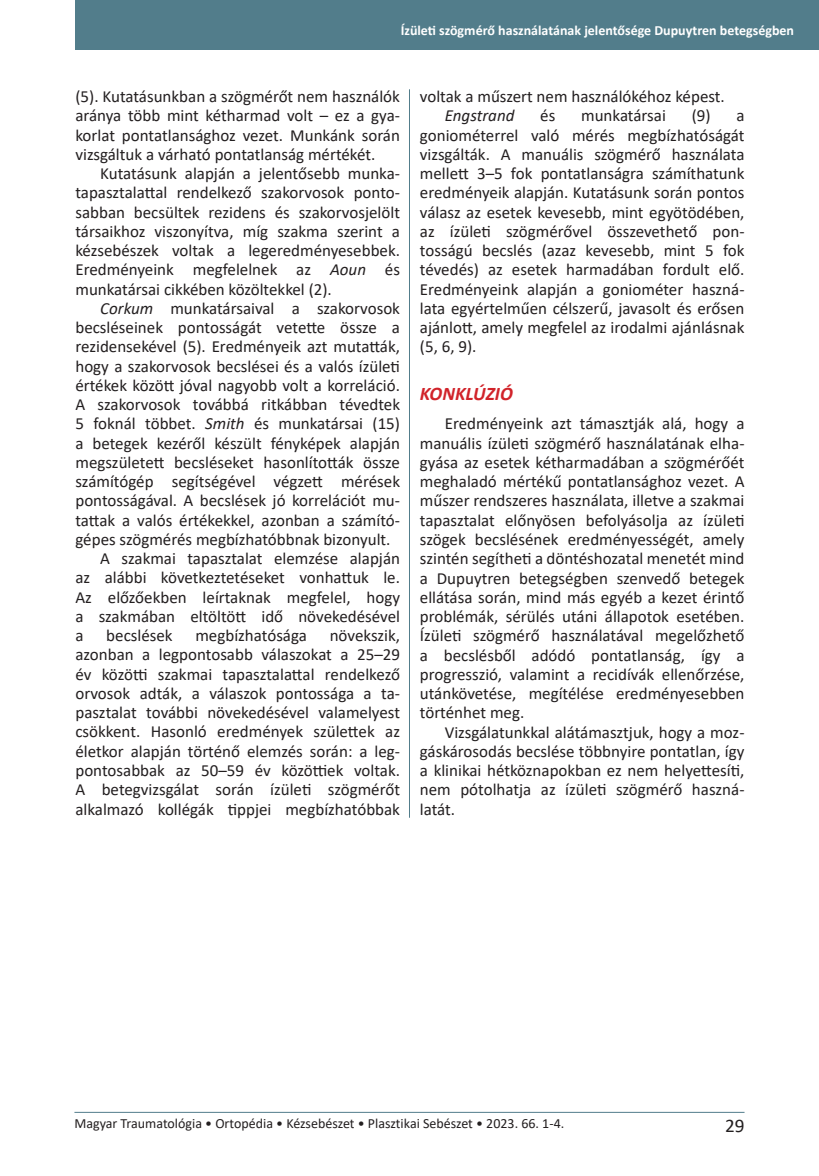
<style>
.page{position:relative;width:819px;height:1176px;background:#fff}
.page>*{position:absolute;margin:0;border:0;box-sizing:border-box;transform-origin:0 0}
.Címsor_1{font:italic 700 19.25px "Calibri";color:#d1232a}
.t1{font:19.25px "Calibri";color:#231f20}
.Alapbekezdés_2_hasáb{font:16.97px/19.2px "Calibri";color:#231f20;text-align:justify}
.Alapbekezdés_2_hasáb-2{font:italic 16.97px "Calibri";color:#231f20}
.t2{font:14px "Calibri";color:#231f20}
.t3{font:700 14px "Calibri";color:#fff}
.s1{font-style:italic}
</style>
<div class="page">
<hr style="left:409px;top:89px;width:1px;height:997px;background:#527d8b">
<div style="left:75px;top:0;width:744px;height:50px;background:#527d8b"></div>
<div style="left:400px;top:818px;width:17px;height:283px;background:#fff"></div>
<hr style="left:74px;top:1112px;width:670px;height:1px;background:#527d8b">
<p class="t3" style="left:400px;top:20px;width:395px">Ízületi szögmérő használatának jelentősége Dupuytren betegségben</p>
<p class="Alapbekezdés_2_hasáb" style="left:75px;top:86px;width:326px">(5). Kutatásunkban a szögmérőt nem használók aránya több mint kétharmad volt – ez a gya&shy;korlat pontatlansághoz vezet. Munkánk során vizsgáltuk a várható pontatlanság mértékét.</p>
<p class="Alapbekezdés_2_hasáb" style="left:75px;top:163px;width:326px;text-indent:25px">Kutatásunk alapjá n a jelentősebb munka&shy;tapasztalattal rendelkező szakorvosok ponto&shy;sabban becsü ltek rezidens és szakorvosjelölt tá rsaikhoz viszonyítva, míg szakma szerint a kézsebészek voltak a legeredmé nyesebbek.<br>Eredményeink megfelelnek az <span class="s1">Aoun</span> és munkatá rsai cikkében közöltekkel (2).</p>
<p class="Alapbekezdés_2_hasáb" style="left:75px;top:298px;width:326px;text-indent:25px"><span class="s1">Corkum</span> munkatársaival a szakorvosok becsléseinek pontosságát vetette össze a rezidensekével (5). Eredményeik azt mutattá k, hogy a szakorvosok becslései és a valós ízü leti értékek között jóval nagyobb volt a korreláció.<br>A szakorvosok továbbá ritkábban tévedtek 5 fokná l többet. <span class="s1">Smith</span> és munkatá rsai (15) a betegek kezé ről készü lt fé nyké pek alapjá n megszü letett becsléseket hasonlítottá k össze számítógép segítségével végzett mérések pontosságával. A becslések jó korrelációt mu&shy;tattak a valós é rté kekkel, azonban a számító&shy;gépes szögmérés megbízhatóbbnak bizonyult.</p>
<p class="Alapbekezdés_2_hasáb" style="left:75px;top:548px;width:326px;text-indent:25px">A szakmai tapasztalat elemzése alapján az alábbi következtetéseket vonhattuk le.<br>Az előzőekben leírtaknak megfelel, hogy a szakmá ban eltöltött idő növekedésével a</p>
<p class="Alapbekezdés_2_hasáb" style="left:106px;top:625px;width:68px">becslések</p>
<p class="Alapbekezdés_2_hasáb" style="left:195px;top:625px;width:113px">megbízhatósága</p>
<p class="Alapbekezdés_2_hasáb" style="left:75px;top:625px;width:326px;text-align:left;text-indent:254px">növekszik, azonban a legpontosabb vá laszokat a 25–29 év közötti szakmai tapasztalattal rendelkező orvosok adtá k, a vá laszok pontossága a ta&shy;pasztalat tová bbi növekedésével valamelyest csökkent. Hasonló eredmények szü lettek az életkor alapjá n történő elemzés sorá n: a leg&shy;pontosabbak az 50–59 év közöttiek voltak.<br>A betegvizsgá lat sorá n ízületi szögmérőt alkalmazó kollégá k tippjei megbízhatóbbak</p>
<p class="Alapbekezdés_2_hasáb" style="left:420px;top:86px;width:306px">voltak a műszert nem haszná lókéhoz képest.</p>
<p class="Alapbekezdés_2_hasáb-2" style="left:444px;top:104px;width:71px">Engstrand</p>
<p class="Alapbekezdés_2_hasáb" style="left:540px;top:106px;width:17px">é s</p>
<p class="Alapbekezdés_2_hasáb" style="left:581px;top:106px;width:86px">munkatá rsai</p>
<p class="Alapbekezdés_2_hasáb" style="left:420px;top:106px;width:326px;text-indent:272px">(9) a goniométerrel való mé rés megbízhatóságát vizsgá ltá k. A manuális szögmérő használata mellett 3–5 fok pontatlanságra számíthatunk eredményeik alapján. Kutatásunk során pontos válasz az esetek kevesebb, mint egyötödében, az ízületi szögmérővel összevethető pon&shy;tosságú becslés (azaz kevesebb, mint 5 fok tévedés) az esetek harmadában fordult elő.<br>Eredményeink alapján a goniométer haszná&shy;lata egyértelműen cé lszerű, javasolt és erősen ajánlott, amely megfelel az irodalmi ajá nlásnak (5, 6, 9).</p>
<p class="Címsor_1" style="left:420px;top:380px;width:94px">KONKLÚZIÓ</p>
<p class="Alapbekezdés_2_hasáb" style="left:420px;top:414px;width:326px;text-align:left;text-indent:25px">Eredményeink azt tá masztjá k alá, hogy a manuális ízületi szögmérő használatának elha&shy;gyása az esetek kétharmadában a szögmérőét meghaladó mértékű pontatlansághoz vezet. A műszer rendszeres haszná lata, illetve a szakmai tapasztalat előnyösen befolyásolja az ízü leti szögek becslésé nek eredmé nyességét, amely szinté n segítheti a dö ntéshozatal menetét mind a Dupuytren betegségben szenvedő betegek ellátása sorá n, mind más egyéb a kezet érintő problémák, sérülés utáni állapotok esetében.<br>Ízületi szögmérő használatával megelőzhető a becslésből adódó pontatlanság, így a progresszió, valamint a recidívák ellenőrzése, utánkövetése, megíté lése eredmé nyesebben történhet meg.</p>
<p class="Alapbekezdés_2_hasáb" style="left:420px;top:722px;width:326px;text-indent:25px">Vizsgálatunkkal alátámasztjuk, hogy a moz&shy;gáskárosodás becslése többnyire pontatlan, így a klinikai hétköznapokban ez nem helyettesíti, nem pótolhatja az ízületi szögmérő haszná&shy;latát.</p>
<p class="t2" style="left:74px;top:1113px;width:491px">Magyar Traumatológia • Ortopédia • Kézsebészet • Plasztikai Sebészet • 2023. 66. 1-4.</p>
<p class="t1" style="left:725px;top:1112px;width:21px">29</p>
</div>
